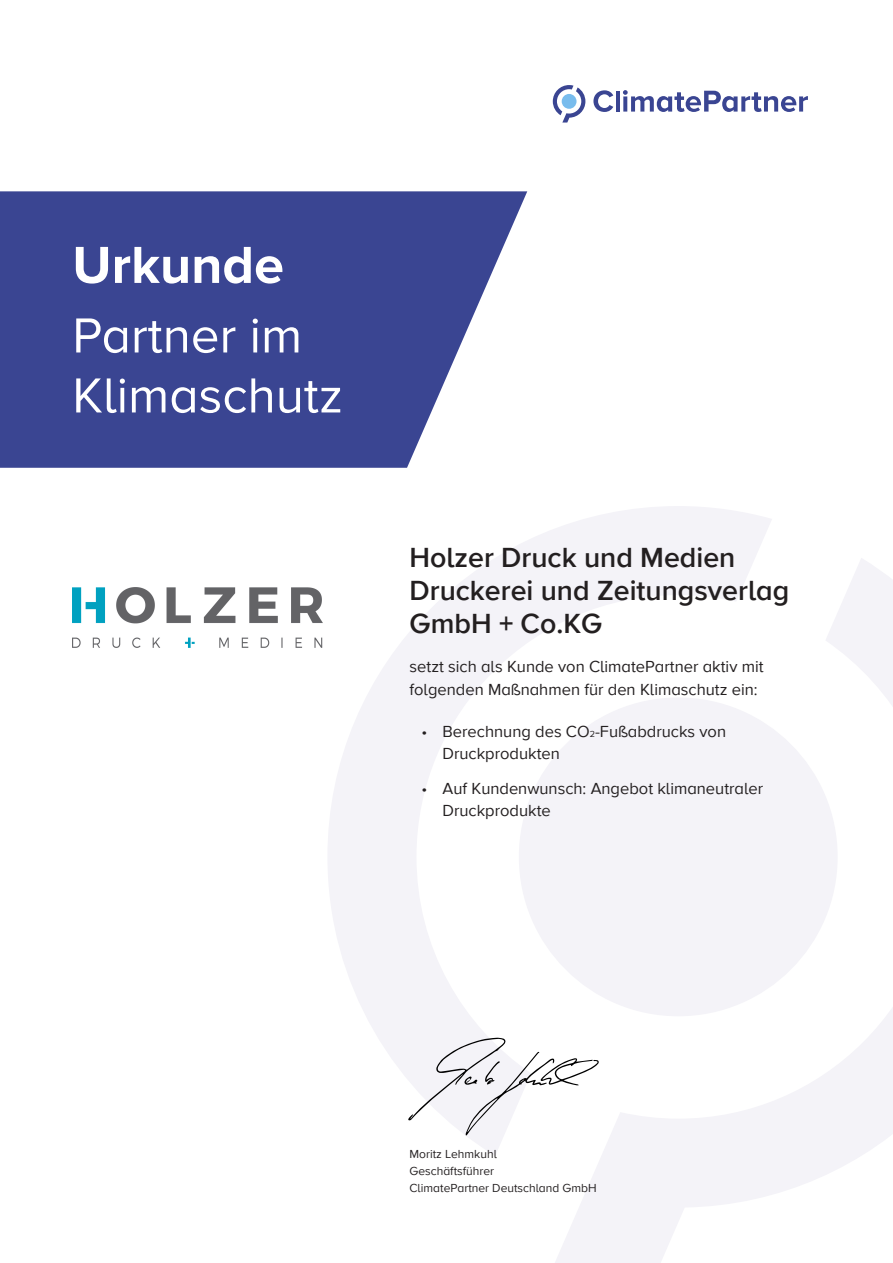
<style>
.page{position:relative;width:893px;height:1263px;background:#fff}
.page>*{position:absolute;margin:0;border:0;box-sizing:border-box;transform-origin:0 0}
.t1{font:700 54px "Proxima Nova A";color:#fff}
.t2{font:51px/60px "Proxima Nova A";color:#fff}
.t3{font:600 28.5px/33px "Proxima Nova A";color:#231f20}
.t4{font:16.5px/22.5px "Proxima Nova A";color:#231f20}
.t5{font:12px/17.2px "Proxima Nova A";color:#231f20}
.s1{font-size:9px}
</style>
<div class="page">
<svg style="left:593px;top:90px;width:20px;height:22px"></svg>
<hr style="left:616px;top:91px;width:4px;height:21px;background:#3a4592">
<svg style="left:623px;top:90px;width:185px;height:22px"></svg>
<svg style="left:553px;top:85px;width:32px;height:38px"></svg>
<svg style="left:0;top:191px;width:527px;height:277px;background:#505a9e"></svg>
<svg style="left:328px;top:506px;width:444px;height:649px"></svg>
<svg style="left:533px;top:558px;width:360px;height:705px;fill:#f4f3f8"></svg>
<svg style="left:408px;top:1038px;width:191px;height:97px"></svg>
<img style="left:72px;top:587px;width:250px;height:60px">
<h1 class="t1" style="left:72px;top:225px;width:213px">Urkunde</h1>
<h2 class="t2" style="left:72px;top:303px;width:272px">Partner im<br>Klimaschutz</h2>
<h3 class="t3" style="left:410px;top:542px;width:381px">Holzer Druck und Medien<br>Druckerei und Zeitungsverlag<br>GmbH + Co.KG</h3>
<p class="t4" style="left:410px;top:656px;width:356px">setzt sich als Kunde von ClimatePartner aktiv mit folgenden Maßnahmen für den Klimaschutz ein:</p>
<p class="t4" style="left:442px;top:720px;width:285px;text-indent:-21px">• Berechnung des CO<span class="s1">2</span>-Fußabdrucks von<br>Druckprodukten</p>
<p class="t4" style="left:442px;top:777px;width:322px;text-indent:-21px">• Auf Kundenwunsch: Angebot klimaneutraler<br>Druckprodukte</p>
<p class="t5" style="left:410px;top:1145px;width:189px">Moritz Lehmkuhl<br>Geschäftsführer<br>ClimatePartner Deutschland GmbH</p>
</div>
